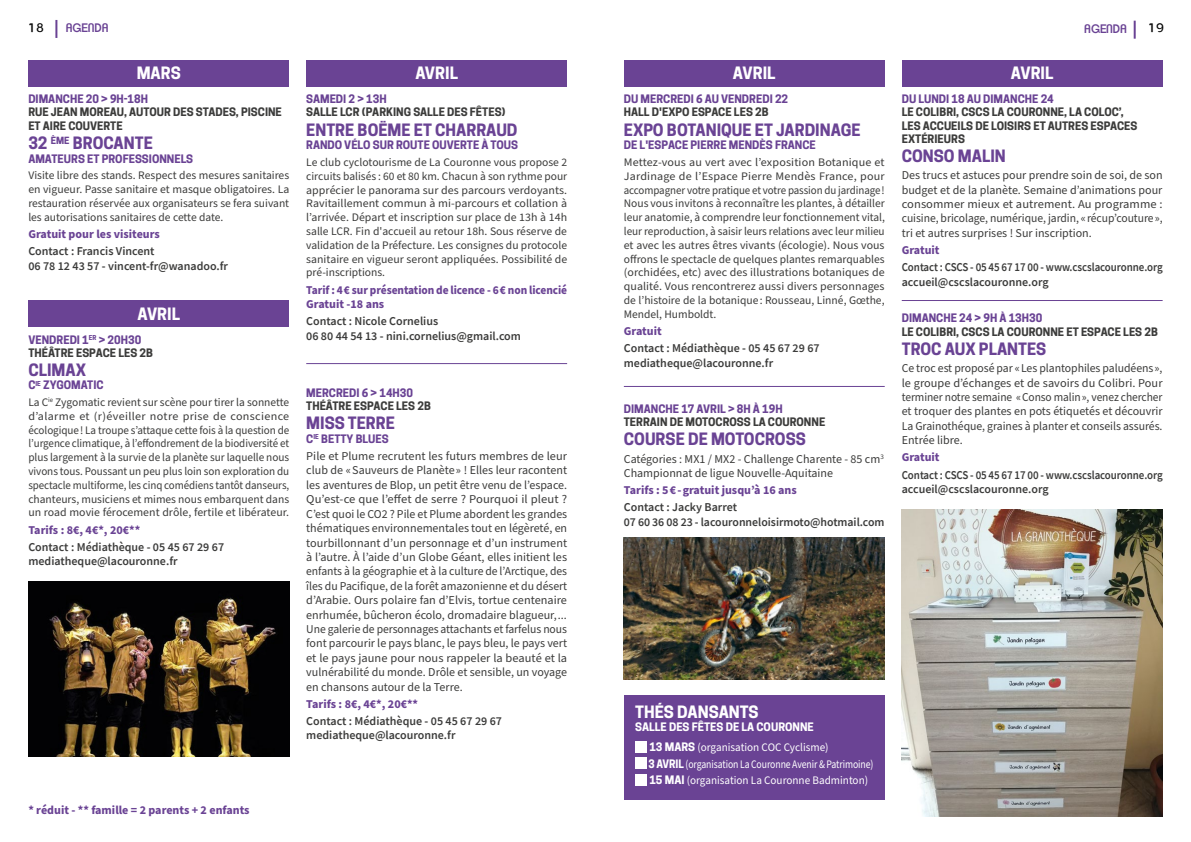
<style>
.page{position:relative;width:1191px;height:842px;background:#fff}
.page>*{position:absolute;margin:0;border:0;box-sizing:border-box;transform-origin:0 0}
.t1{font:700 16px "Cooper Hewitt";color:#6a4394}
.t2{font:700 16px "Cooper Hewitt";color:#fff}
.t3{font:12px/14.4px "Source Sans Pro";color:#3c3c3b;text-align:justify}
.t4{font:600 12px/14.4px "Source Sans Pro";color:#3c3c3b}
.t5{font:700 12px "Source Sans Pro";color:#6a4394}
.t6{font:600 12px/14.4px "Source Sans Pro";color:#3c3c3b;scale:.91 1}
.t7{font:700 12px/14.4px "Source Sans Pro";color:#6a4394;scale:.95 1}
.t8{font:12px "Clemente P Dai";color:#6a4394}
.t9{font:12px "Clemente P Dai";color:#000}
.t10{font:11.5px/13.8px "Source Sans Pro";color:#3c3c3b;text-align:justify}
.t11{font:11.5px/13.8px "Source Sans Pro";color:#3c3c3b;text-align:justify;scale:1.05 1}
.t12{font:11.5px/16.6px "Source Sans Pro";letter-spacing:-.01em;color:#fff}
.t13{font:700 11px/13.2px "Cooper Hewitt";color:#3c3c3b}
.t14{font:700 11px "Cooper Hewitt";color:#6a4394}
.t15{font:700 11px "Cooper Hewitt";color:#fff}
.s1{color:#6a4394}
.s2{font-family:"Cooper Hewitt";font-weight:700;font-size:11px}
</style>
<div class="page">
<img style="left:901px;top:509px;width:261px;height:307px">
<svg style="left:55px;top:20px;width:2px;height:18px"></svg>
<svg style="left:1133px;top:21px;width:2px;height:18px"></svg>
<div style="left:28px;top:60px;width:261px;height:26px;background:#6a4394"></div>
<div style="left:28px;top:300px;width:261px;height:27px;background:#6a4394"></div>
<hr style="left:306px;top:363px;width:261px;height:1px;background:#6a4394">
<img style="left:28px;top:581px;width:261px;height:176px">
<hr style="left:624px;top:386px;width:260px;height:1px;background:#6a4394">
<div style="left:624px;top:694px;width:260px;height:105px;background:#6a4394"></div>
<div style="left:635px;top:741px;width:11px;height:11px;background:#fff"></div>
<div style="left:635px;top:758px;width:11px;height:11px;background:#fff"></div>
<div style="left:635px;top:774px;width:11px;height:12px;background:#fff"></div>
<div style="left:306px;top:60px;width:261px;height:26px;background:#6a4394"></div>
<div style="left:624px;top:60px;width:260px;height:26px;background:#6a4394"></div>
<div style="left:901px;top:60px;width:261px;height:26px;background:#6a4394"></div>
<hr style="left:901px;top:300px;width:261px;height:1px;background:#6a4394">
<img style="left:624px;top:538px;width:260px;height:142px">
<p class="t9" style="left:28px;top:20px;width:17px">18</p>
<p class="t8" style="left:66px;top:21px;width:44px">AGENDA</p>
<p class="t8" style="left:1084px;top:21px;width:44px">AGENDA</p>
<p class="t9" style="left:1148px;top:21px;width:17px">19</p>
<h1 class="t2" style="left:137px;top:64px;width:46px">MARS</h1>
<p class="t14" style="left:624px;top:93px;width:166px">DU MERCREDI 6 AU VENDREDI 22</p>
<p class="t13" style="left:624px;top:106px;width:146px">HALL D'EXPO ESPACE LES 2B</p>
<h1 class="t1" style="left:624px;top:120px;width:238px">EXPO BOTANIQUE ET JARDINAGE</h1>
<p class="t14" style="left:624px;top:139px;width:193px">DE L'ESPACE PIERRE MENDÈS FRANCE</p>
<p class="t11" style="left:624px;top:156px;width:250px">Mettez-vous au vert avec l’exposition Botanique et Jardinage de l’Espace Pierre Mendès France, pour accompagner votre pratique et votre passion du jardinage !<br>Nous vous invitons à reconnaître les plantes, à détailler leur anatomie, à comprendre leur fonctionnement vital, leur reproduction, à saisir leurs relations avec leur milieu et avec les autres êtres vivants (écologie). Nous vous offrons le spectacle de quelques plantes remarquables (orchidées, etc) avec des illustrations botaniques de qualité. Vous rencontrerez aussi divers personnages de l’histoire de la botanique : Rousseau, Linné, Gœthe, Mendel, Humboldt.</p>
<p class="t5" style="left:624px;top:323px;width:39px">Gratuit</p>
<p class="t4" style="left:624px;top:341px;width:197px">Contact : Médiathèque - 05 45 67 29 67 mediatheque@lacouronne.fr</p>
<h1 class="t2" style="left:415px;top:64px;width:44px">AVRIL</h1>
<h1 class="t2" style="left:733px;top:64px;width:44px">AVRIL</h1>
<h1 class="t2" style="left:1011px;top:64px;width:44px">AVRIL</h1>
<p class="t14" style="left:28px;top:93px;width:121px">DIMANCHE 20 &gt; 9H-18H</p>
<p class="t13" style="left:28px;top:106px;width:255px">RUE JEAN MOREAU, AUTOUR DES STADES, PISCINE<br>ET AIRE COUVERTE</p>
<h1 class="t1" style="left:28px;top:133px;width:126px">32 <sup>ÈME</sup> BROCANTE</h1>
<p class="t14" style="left:28px;top:152px;width:166px">AMATEURS ET PROFESSIONNELS</p>
<p class="t10" style="left:28px;top:169px;width:262px">Visite libre des stands. Respect des mesures sanitaires en vigueur. Passe sanitaire et masque obligatoires. La restauration réservée aux organisateurs se fera suivant les autorisations sanitaires de cette date.</p>
<p class="t5" style="left:28px;top:226px;width:133px">Gratuit pour les visiteurs</p>
<p class="t4" style="left:28px;top:244px;width:201px">Contact : Francis Vincent<br>06 78 12 43 57 - vincent-fr@wanadoo.fr</p>
<h1 class="t2" style="left:137px;top:304px;width:44px">AVRIL</h1>
<p class="t13" style="left:28px;top:333px;width:126px"><span class="s1">VENDREDI 1</span><sup>ER</sup> <span class="s1">&gt; 20H30<br></span>THÉÂTRE ESPACE LES 2B</p>
<h1 class="t1" style="left:28px;top:361px;width:59px">CLIMAX</h1>
<p class="t14" style="left:28px;top:379px;width:77px">C<sup>IE</sup> ZYGOMATIC</p>
<p class="t10" style="left:28px;top:396px;width:262px">La C<sup>ie</sup> Zygomatic revient sur scène pour tirer la sonnette d’alarme et (r)éveiller notre prise de conscience écologique ! La troupe s’attaque cette fois à la question de l’urgence climatique, à l’effondrement de la biodiversité et plus largement à la survie de la planète sur laquelle nous vivons tous. Poussant un peu plus loin son exploration du spectacle multiforme, les cinq comédiens tantôt danseurs, chanteurs, musiciens et mimes nous embarquent dans un road movie férocement drôle, fertile et libérateur.</p>
<p class="t5" style="left:28px;top:522px;width:113px">Tarifs : 8€, 4€*, 20€**</p>
<p class="t4" style="left:28px;top:540px;width:197px">Contact : Médiathèque - 05 45 67 29 67 mediatheque@lacouronne.fr</p>
<p class="t14" style="left:306px;top:93px;width:82px">SAMEDI 2 &gt; 13H</p>
<p class="t13" style="left:306px;top:106px;width:201px">SALLE LCR (PARKING SALLE DES FÊTES)</p>
<h1 class="t1" style="left:306px;top:120px;width:213px">ENTRE BOËME ET CHARRAUD</h1>
<p class="t14" style="left:306px;top:139px;width:213px">RANDO VÉLO SUR ROUTE OUVERTE À TOUS</p>
<p class="t10" style="left:306px;top:156px;width:262px">Le club cyclotourisme de La Couronne vous propose 2 circuits balisés : 60 et 80 km. Chacun à son rythme pour apprécier le panorama sur des parcours verdoyants.<br>Ravitaillement commun à mi-parcours et collation à l’arrivée. Départ et inscription sur place de 13h à 14h salle LCR. Fin d'accueil au retour 18h. Sous réserve de validation de la Préfecture. Les consignes du protocole sanitaire en vigueur seront appliquées. Possibilité de pré-inscriptions.</p>
<p class="t7" style="left:306px;top:283px;width:276px">Tarif : 4 € sur présentation de licence - 6 € non licencié<br>Gratuit -18 ans</p>
<p class="t4" style="left:306px;top:314px;width:216px">Contact : Nicole Cornelius<br>06 80 44 54 13 - nini.cornelius@gmail.com</p>
<p class="t14" style="left:901px;top:93px;width:154px">DU LUNDI 18 AU DIMANCHE 24</p>
<p class="t13" style="left:901px;top:106px;width:237px">LE COLIBRI, CSCS LA COURONNE, LA COLOC’,<br>LES ACCUEILS DE LOISIRS ET AUTRES ESPACES<br>EXTÉRIEURS</p>
<h1 class="t1" style="left:901px;top:147px;width:106px">CONSO MALIN</h1>
<p class="t3" style="left:901px;top:168px;width:262px">Des trucs et astuces pour prendre soin de soi, de son budget et de la planète. Semaine d’animations pour consommer mieux et autrement. Au programme : cuisine, bricolage, numérique, jardin, « récup’couture », tri et autres surprises ! Sur inscription.</p>
<p class="t5" style="left:901px;top:242px;width:39px">Gratuit</p>
<p class="t6" style="left:901px;top:260px;width:288px">Contact : CSCS - 05 45 67 17 00 - www.cscslacouronne.org accueil@cscslacouronne.org</p>
<p class="t14" style="left:901px;top:312px;width:142px">DIMANCHE 24 &gt; 9H À 13H30</p>
<p class="t13" style="left:901px;top:325px;width:258px">LE COLIBRI, CSCS LA COURONNE ET ESPACE LES 2B</p>
<h1 class="t1" style="left:901px;top:339px;width:146px">TROC AUX PLANTES</h1>
<p class="t3" style="left:901px;top:361px;width:262px">Ce troc est proposé par « Les plantophiles paludéens », le groupe d’échanges et de savoirs du Colibri. Pour terminer notre semaine « Conso malin », venez chercher et troquer des plantes en pots étiquetés et découvrir La Grainothéque, graines à planter et conseils assurés.<br>Entrée libre.</p>
<p class="t5" style="left:901px;top:449px;width:39px">Gratuit</p>
<p class="t6" style="left:901px;top:467px;width:288px">Contact : CSCS - 05 45 67 17 00 - www.cscslacouronne.org accueil@cscslacouronne.org</p>
<p class="t14" style="left:306px;top:386px;width:108px">MERCREDI 6 &gt; 14H30</p>
<p class="t13" style="left:306px;top:399px;width:126px">THÉÂTRE ESPACE LES 2B</p>
<h1 class="t1" style="left:306px;top:414px;width:90px">MISS TERRE</h1>
<p class="t14" style="left:306px;top:432px;width:84px">C<sup>IE</sup> BETTY BLUES</p>
<p class="t3" style="left:306px;top:449px;width:262px">Pile et Plume recrutent les futurs membres de leur club de « Sauveurs de Planète » ! Elles leur racontent les aventures de Blop, un petit être venu de l’espace.<br>Qu’est-ce que l’effet de serre ? Pourquoi il pleut ?<br>C’est quoi le CO2 ? Pile et Plume abordent les grandes thématiques environnementales tout en légèreté, en tourbillonnant d’un personnage et d’un instrument à l’autre. À l’aide d’un Globe Géant, elles initient les enfants à la géographie et à la culture de l’Arctique, des îles du Pacifique, de la forêt amazonienne et du désert d’Arabie. Ours polaire fan d’Elvis, tortue centenaire enrhumée, bûcheron écolo, dromadaire blagueur, ...<br>Une galerie de personnages attachants et farfelus nous font parcourir le pays blanc, le pays bleu, le pays vert et le pays jaune pour nous rappeler la beauté et la vulnérabilité du monde. Drôle et sensible, un voyage en chansons autour de la Terre.</p>
<p class="t5" style="left:306px;top:696px;width:113px">Tarifs : 8€, 4€*, 20€**</p>
<p class="t4" style="left:306px;top:714px;width:197px">Contact : Médiathèque - 05 45 67 29 67 mediatheque@lacouronne.fr</p>
<p class="t14" style="left:624px;top:402px;width:160px">DIMANCHE 17 AVRIL &gt; 8H À 19H</p>
<p class="t13" style="left:624px;top:415px;width:203px">TERRAIN DE MOTOCROSS LA COURONNE</p>
<h1 class="t1" style="left:624px;top:430px;width:184px">COURSE DE MOTOCROSS</h1>
<p class="t3" style="left:624px;top:452px;width:261px">Catégories : MX1 / MX2 - Challenge Charente - 85 cm<sup>3<br></sup>Championnat de ligue Nouvelle-Aquitaine</p>
<p class="t5" style="left:624px;top:482px;width:174px">Tarifs : 5 € - gratuit jusqu’à 16 ans</p>
<p class="t4" style="left:624px;top:500px;width:262px">Contact : Jacky Barret<br>07 60 36 08 23 - lacouronneloisirmoto@hotmail.com</p>
<h1 class="t2" style="left:635px;top:703px;width:125px">THÉS DANSANTS</h1>
<p class="t15" style="left:635px;top:721px;width:180px">SALLE DES FÊTES DE LA COURONNE</p>
<p class="t12" style="left:648px;top:739px;width:226px"><span class="s2">13 MARS</span> (organisation COC Cyclisme)<br><span class="s2">3 AVRIL</span> (organisation La Couronne Avenir &amp; Patrimoine)<br><span class="s2">15 MAI</span> (organisation La Couronne Badminton)</p>
<p class="t5" style="left:28px;top:802px;width:223px">* réduit - ** famille = 2 parents + 2 enfants</p>
</div>
